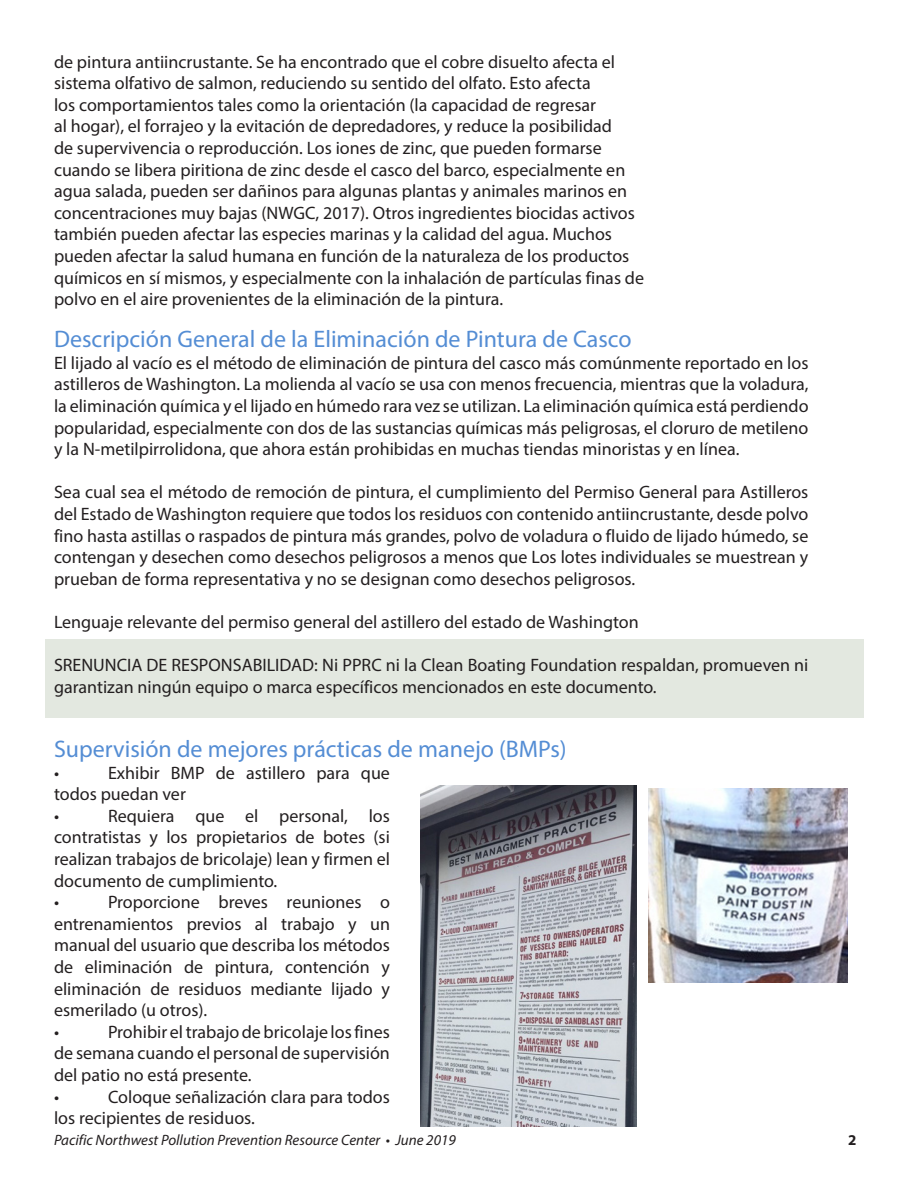
<style>
.page{position:relative;width:918px;height:1188px;background:#fff}
.page>*{position:absolute;margin:0;border:0;box-sizing:border-box;transform-origin:0 0}
.TEXT{font:24px "Myriad Pro";color:#548dd4}
.TEXT-2{font:18px/21.6px "Myriad Pro";color:#231f20;text-align:justify}
.t1{font:italic 15px "Myriad Pro";color:#231f20}
.t2{font:700 15px "Myriad Pro";color:#231f20}
</style>
<div class="page">
<div style="left:46px;top:639px;width:818px;height:79px;background:#e3e8e0"></div>
<img style="left:420px;top:786px;width:216px;height:341px">
<img style="left:648px;top:788px;width:200px;height:195px">
<p class="TEXT-2" style="left:54px;top:50px;width:563px">de pintura antiincrustante. Se ha encontrado que el cobre disuelto afecta el</p>
<p class="TEXT-2" style="left:54px;top:72px;width:538px">sistema olfativo de salmon, reduciendo su sentido del olfato. Esto afecta</p>
<p class="TEXT-2" style="left:54px;top:94px;width:544px">los comportamientos tales como la orientación (la capacidad de regresar</p>
<p class="TEXT-2" style="left:54px;top:115px;width:560px">al hogar), el forrajeo y la evitación de depredadores, y reduce la posibilidad</p>
<p class="TEXT-2" style="left:54px;top:137px;width:549px">de supervivencia o reproducción. Los iones de zinc, que pueden formarse</p>
<p class="TEXT-2" style="left:54px;top:158px;width:573px">cuando se libera piritiona de zinc desde el casco del barco, especialmente en</p>
<p class="TEXT-2" style="left:54px;top:180px;width:575px">agua salada, pueden ser dañinos para algunas plantas y animales marinos en</p>
<p class="TEXT-2" style="left:54px;top:202px;width:582px">concentraciones muy bajas (NWGC, 2017). Otros ingredientes biocidas activos</p>
<p class="TEXT-2" style="left:54px;top:223px;width:560px">también pueden afectar las especies marinas y la calidad del agua. Muchos</p>
<p class="TEXT-2" style="left:54px;top:245px;width:577px">pueden afectar la salud humana en función de la naturaleza de los productos</p>
<p class="TEXT-2" style="left:54px;top:266px;width:592px">químicos en sí mismos, y especialmente con la inhalación de partículas finas de</p>
<p class="TEXT-2" style="left:54px;top:288px;width:451px">polvo en el aire provenientes de la eliminación de la pintura.</p>
<p class="TEXT" style="left:54px;top:324px;width:579px">Descripción General de la Eliminación de Pintura de Casco</p>
<p class="TEXT-2" style="left:54px;top:352px;width:756px">El lijado al vacío es el método de eliminación de pintura del casco más comúnmente reportado en los astilleros de Washington. La molienda al vacío se usa con menos frecuencia, mientras que la voladura, la eliminación química y el lijado en húmedo rara vez se utilizan. La eliminación química está perdiendo popularidad, especialmente con dos de las sustancias químicas más peligrosas, el cloruro de metileno y la N-metilpirrolidona, que ahora están prohibidas en muchas tiendas minoristas y en línea.</p>
<p class="TEXT-2" style="left:54px;top:481px;width:756px">Sea cual sea el método de remoción de pintura, el cumplimiento del Permiso General para Astilleros del Estado de Washington requiere que todos los residuos con contenido antiincrustante, desde polvo fino hasta astillas o raspados de pintura más grandes, polvo de voladura o fluido de lijado húmedo, se contengan y desechen como desechos peligrosos a menos que Los lotes individuales se muestrean y prueban de forma representativa y no se designan como desechos peligrosos.</p>
<p class="TEXT-2" style="left:54px;top:611px;width:586px">Lenguaje relevante del permiso general del astillero del estado de Washington</p>
<p class="TEXT-2" style="left:54px;top:654px;width:756px">SRENUNCIA DE RESPONSABILIDAD: Ni PPRC ni la Clean Boating Foundation respaldan, promueven ni garantizan ningún equipo o marca específicos mencionados en este documento.</p>
<p class="TEXT" style="left:54px;top:734px;width:514px">Supervisión de mejores prácticas de manejo (BMPs)</p>
<p class="TEXT-2" style="left:54px;top:761px;width:7px">•</p>
<p class="TEXT-2" style="left:54px;top:761px;width:338px;text-indent:54px">Exhibir BMP de astillero para que todos puedan ver</p>
<p class="TEXT-2" style="left:54px;top:805px;width:7px">•</p>
<p class="TEXT-2" style="left:54px;top:805px;width:338px;text-indent:54px">Requiera que el personal, los contratistas y los propietarios de botes (si realizan trabajos de bricolaje) lean y firmen el documento de cumplimiento.</p>
<p class="TEXT-2" style="left:54px;top:891px;width:7px">•</p>
<p class="TEXT-2" style="left:54px;top:891px;width:338px;text-indent:54px">Proporcione breves reuniones o entrenamientos previos al trabajo y un manual del usuario que describa los métodos de eliminación de pintura, contención y eliminación de residuos mediante lijado y esmerilado (u otros).</p>
<p class="TEXT-2" style="left:54px;top:1021px;width:7px">•</p>
<p class="TEXT-2" style="left:54px;top:1021px;width:338px;text-indent:54px">Prohibir el trabajo de bricolaje los fines de semana cuando el personal de supervisión del patio no está presente.</p>
<p class="TEXT-2" style="left:54px;top:1085px;width:7px">•</p>
<p class="TEXT-2" style="left:54px;top:1085px;width:337px;text-indent:54px">Coloque señalización clara para todos los recipientes de residuos.</p>
<p class="t1" style="left:54px;top:1131px;width:403px">Pacific Northwest Pollution Prevention Resource Center • June 2019</p>
<p class="t2" style="left:848px;top:1130px;width:10px">2</p>
</div>
